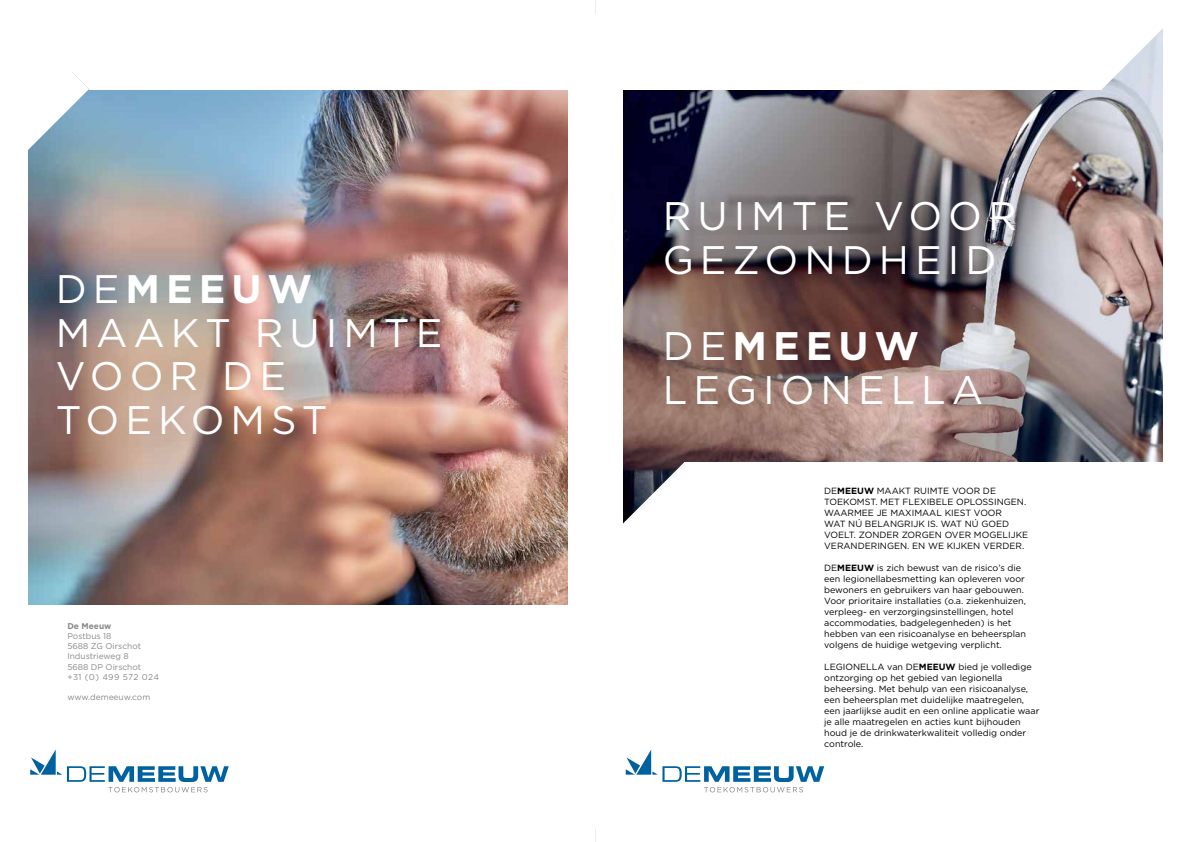
<style>
.page{position:relative;width:1191px;height:842px;background:#fff}
.page>*{position:absolute;margin:0;border:0;box-sizing:border-box;transform-origin:0 0}
.t1{font:39.8px/43.4px "Gotham";letter-spacing:.15em;color:#fff}
.t2{font:9px/11px "Gotham HTF";color:#000}
.t3{font:8.4px/10px "Gotham";color:#87888a}
.t4{font:700 8.4px "Gotham";color:#87888a}
.s1{font-weight:700}
</style>
<div class="page">
<img style="left:624px;top:89px;width:538px;height:373px">
<svg style="left:567px;top:462px;width:117px;height:141px"></svg>
<svg style="left:595px;top:0;width:1px;height:13px"></svg>
<svg style="left:595px;top:829px;width:1px;height:13px"></svg>
<img style="left:28px;top:90px;width:539px;height:514px">
<svg style="left:30px;top:749px;width:199px;height:43px"></svg>
<svg style="left:626px;top:749px;width:198px;height:43px"></svg>
<svg style="left:1102px;top:28px;width:61px;height:61px"></svg>
<svg style="left:28px;top:72px;width:150px;height:106px"></svg>
<h1 class="t1" style="left:56px;top:267px;width:388px">DE<span class="s1">MEEUW<br></span>MAAKT RUIMTE<br>VOOR DE<br>TOEKOMST</h1>
<p class="t4" style="left:67px;top:621px;width:46px">De Meeuw</p>
<p class="t3" style="left:67px;top:631px;width:93px">Postbus 18<br>5688 ZG Oirschot<br>Industrieweg 8<br>5688 DP Oirschot<br>+31 (0) 499 572 024</p>
<p class="t3" style="left:67px;top:691px;width:84px">www.demeeuw.com</p>
<h1 class="t1" style="left:662px;top:193px;width:355px">RUIMTE VOOR<br>GEZONDHEID</h1>
<h1 class="t1" style="left:662px;top:324px;width:322px">DE<span class="s1">MEEUW<br></span>LEGIONELLA</h1>
<p class="t2" style="left:824px;top:485px;width:205px">DE<span class="s1">MEEUW</span> MAAKT RUIMTE VOOR DE TOEKOMST. MET FLEXIBELE OPLOSSINGEN.<br>WAARMEE JE MAXIMAAL KIEST VOOR<br>WAT NÚ BELANGRIJK IS. WAT NÚ GOED VOELT. ZONDER ZORGEN OVER MOGELIJKE VERANDERINGEN. EN WE KIJKEN VERDER.</p>
<p class="t2" style="left:824px;top:562px;width:203px">DE<span class="s1">MEEUW</span> is zich bewust van de risico’s die een legionellabesmetting kan opleveren voor bewoners en gebruikers van haar gebouwen.<br>Voor prioritaire installaties (o.a. ziekenhuizen, verpleeg- en verzorgingsinstellingen, hotel accommodaties, badgelegenheden) is het hebben van een risicoanalyse en beheersplan volgens de huidige wetgeving verplicht.</p>
<p class="t2" style="left:824px;top:661px;width:217px">LEGIONELLA van DE<span class="s1">MEEUW</span> bied je volledige ontzorging op het gebied van legionella beheersing. Met behulp van een risicoanalyse, een beheersplan met duidelijke maatregelen, een jaarlijkse audit en een online applicatie waar je alle maatregelen en acties kunt bijhouden houd je de drinkwaterkwaliteit volledig onder controle.</p>
</div>
